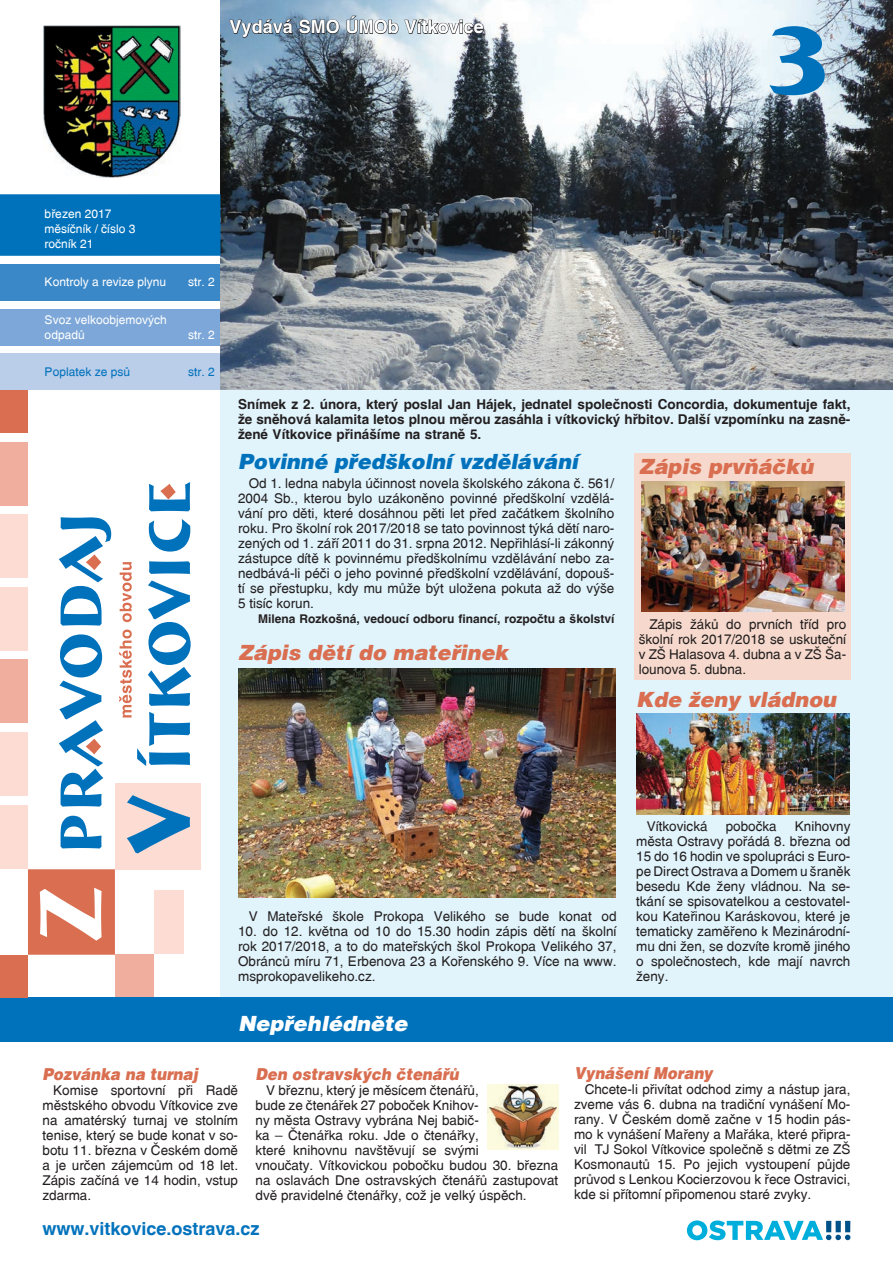
<style>
.page{position:relative;width:893px;height:1263px;background:#fff}
.page>*{position:absolute;margin:0;border:0;box-sizing:border-box;transform-origin:0 0}
.t1{font:italic 900 21px "Switzerland";color:#d96e50}
.t2{font:italic 900 21px "Switzerland";color:#0072bc}
.t3{font:italic 900 21px "Switzerland";color:#fff}
.t4{font:700 18px "Switzerland";color:#0072bc}
.t5{font:700 18px "Switzerland";color:#fff}
.t6{font:italic 900 16.5px "Switzerland";color:#d96e50;scale:.9 1}
.t7{font:13.5px/15px "Switzerland";color:#231f20;text-align:justify}
.t8{font:700 13.5px/15px "Switzerland";color:#231f20;text-align:justify}
.t9{font:12px/15px "Switzerland";color:#fff}
.t10{font:700 12px "Switzerland";color:#231f20}
.t11{font:12px "Switzerland";color:#0072bc}
</style>
<div class="page">
<img style="left:220px;top:0;width:673px;height:390px">
<div style="left:221px;top:390px;width:672px;height:621px;background:#e1f4fc"></div>
<div style="left:0;top:194px;width:220px;height:62px;background:#0072bc"></div>
<div style="left:0;top:264px;width:220px;height:37px;background:#3b88c8"></div>
<div style="left:0;top:309px;width:220px;height:36px;background:#7ca7d8"></div>
<div style="left:0;top:353px;width:220px;height:37px;background:#bacde9"></div>
<div style="left:0;top:997px;width:893px;height:45px;background:#0072bc"></div>
<div style="left:28px;top:869px;width:87px;height:86px;background:#d96e50"></div>
<div style="left:115px;top:783px;width:85px;height:86px;background:#fdddd3"></div>
<div style="left:115px;top:955px;width:38px;height:42px;background:#f0af9e"></div>
<div style="left:0;top:805px;width:28px;height:64px;background:#fdddd3"></div>
<div style="left:154px;top:890px;width:29px;height:64px;background:#fdddd3"></div>
<div style="left:0;top:955px;width:28px;height:42px;background:#d96e50"></div>
<div style="left:0;top:390px;width:28px;height:43px;background:#d96e50"></div>
<div style="left:0;top:732px;width:28px;height:64px;background:#fdddd3"></div>
<div style="left:0;top:659px;width:28px;height:64px;background:#f0af9e"></div>
<div style="left:0;top:587px;width:28px;height:64px;background:#fdddd3"></div>
<div style="left:0;top:514px;width:28px;height:64px;background:#fdddd3"></div>
<div style="left:0;top:442px;width:27px;height:64px;background:#f0af9e"></div>
<svg style="left:40px;top:888px;width:62px;height:53px"></svg>
<svg style="left:61px;top:816px;width:41px;height:32px"></svg>
<svg style="left:59px;top:634px;width:44px;height:172px"></svg>
<svg style="left:59px;top:517px;width:52px;height:109px"></svg>
<svg style="left:127px;top:795px;width:63px;height:58px"></svg>
<svg style="left:119px;top:561px;width:72px;height:205px"></svg>
<svg style="left:149px;top:519px;width:41px;height:33px"></svg>
<svg style="left:149px;top:482px;width:41px;height:29px"></svg>
<svg style="left:687px;top:1220px;width:163px;height:20px"></svg>
<svg style="left:769px;top:26px;width:56px;height:69px;background:#6faed6"></svg>
<img style="left:44px;top:26px;width:136px;height:152px">
<svg style="left:229px;top:19px;width:64px;height:19px"></svg>
<svg style="left:299px;top:15px;width:41px;height:19px"></svg>
<svg style="left:346px;top:15px;width:138px;height:19px;background:#9fa7ae"></svg>
<div style="left:634px;top:453px;width:216px;height:226px;background:#f6d9cc"></div>
<img style="left:238px;top:669px;width:377px;height:228px">
<img style="left:487px;top:1084px;width:71px;height:66px">
<img style="left:636px;top:714px;width:214px;height:100px">
<img style="left:641px;top:482px;width:203px;height:130px">
<h2 class="t5" style="left:230px;top:16px;width:256px">Vydává SMO ÚMOb Vítkovice</h2>
<p class="t9" style="left:45px;top:206px;width:92px">březen 2017 měsíčník / číslo 3 ročník 21</p>
<p class="t9" style="left:45px;top:274px;width:123px">Kontroly a revize plynu</p>
<p class="t9" style="left:188px;top:274px;width:28px">str. 2</p>
<p class="t9" style="left:45px;top:312px;width:124px">Svoz velkoobjemových odpadů</p>
<p class="t9" style="left:188px;top:327px;width:28px">str. 2</p>
<p class="t11" style="left:45px;top:365px;width:87px">Poplatek ze psů</p>
<p class="t11" style="left:188px;top:365px;width:28px">str. 2</p>
<p class="t8" style="left:238px;top:396px;width:614px">Snímek z 2. února, který poslal Jan Hájek, jednatel společnosti Concordia, dokumentuje fakt, že sněhová kalamita letos plnou měrou zasáhla i vítkovický hřbitov. Další vzpomínku na zasně&shy;žené Vítkovice přinášíme na straně 5.</p>
<h1 class="t2" style="left:238px;top:449px;width:341px">Povinné předškolní vzdělávání</h1>
<p class="t7" style="left:238px;top:476px;width:378px;text-indent:11px">Od 1. ledna nabyla účinnost novela školského zákona č. 561/ 2004 Sb., kterou bylo uzákoněno povinné předškolní vzdělá&shy;vání pro děti, které dosáhnou pěti let před začátkem školního roku. Pro školní rok 2017/2018 se tato povinnost týká dětí naro&shy;zených od 1. září 2011 do 31. srpna 2012. Nepřihlásí-li zákonný zástupce dítě k povinnému předškolnímu vzdělávání nebo za&shy;nedbává-li péči o jeho povinné předškolní vzdělávání, dopouš&shy;tí se přestupku, kdy mu může být uložena pokuta až do výše 5 tisíc korun.</p>
<p class="t10" style="left:258px;top:611px;width:358px">Milena Rozkošná, vedoucí odboru financí, rozpočtu a školství</p>
<h1 class="t1" style="left:238px;top:640px;width:272px">Zápis dětí do mateřinek</h1>
<h1 class="t1" style="left:639px;top:454px;width:176px">Zápis prvňáčků</h1>
<p class="t7" style="left:639px;top:616px;width:209px;text-indent:11px">Zápis žáků do prvních tříd pro školní rok 2017/2018 se uskuteční v ZŠ Halasova 4. dubna a v ZŠ Ša&shy;lounova 5. dubna.</p>
<h1 class="t1" style="left:636px;top:686px;width:201px">Kde ženy vládnou</h1>
<p class="t7" style="left:249px;top:908px;width:369px">V Mateřské škole Prokopa Velikého se bude konat od</p>
<p class="t7" style="left:238px;top:923px;width:380px">10. do 12. května od 10 do 15.30 hodin zápis dětí na školní rok 2017/2018, a to do mateřských škol Prokopa Velikého 37, Obránců míru 71, Erbenova 23 a Kořenského 9. Více na www. msprokopavelikeho.cz.</p>
<h1 class="t3" style="left:238px;top:1011px;width:171px">Nepřehlédněte</h1>
<p class="t7" style="left:647px;top:818px;width:62px">Vítkovická</p>
<p class="t7" style="left:726px;top:818px;width:53px">pobočka</p>
<p class="t7" style="left:636px;top:818px;width:216px;text-indent:159px">Knihovny města Ostravy pořádá 8. března od 15 do 16 hodin ve spolupráci s Euro&shy;pe Direct Ostrava a Domem u šraněk besedu Kde ženy vládnou. Na se&shy;tkání se spisovatelkou a cestovatel&shy;kou Kateřinou Karáskovou, které je tematicky zaměřeno k Mezinárodní&shy;mu dni žen, se dozvíte kromě jiného o společnostech, kde mají navrch ženy.</p>
<p class="t6" style="left:43px;top:1064px;width:174px">Pozvánka na turnaj</p>
<p class="t7" style="left:42px;top:1082px;width:197px;text-indent:11px">Komise sportovní při Radě městského obvodu Vítkovice zve na amatérský turnaj ve stolním tenise, který se bude konat v so&shy;botu 11. března v Českém domě a je určen zájemcům od 18 let.<br>Zápis začíná ve 14 hodin, vstup zdarma.</p>
<p class="t6" style="left:256px;top:1064px;width:227px">Den ostravských čtenářů</p>
<p class="t7" style="left:256px;top:1082px;width:304px;text-align:left;text-indent:11px">V březnu, který je měsícem čtenářů,<br>bude ze čtenářek 27 poboček Knihov-<br>ny města Ostravy vybrána Nej babič-<br>ka – Čtenářka roku. Jde o čtenářky,<br>které knihovnu navštěvují se svými<br>vnoučaty. Vítkovickou pobočku budou 30. března na oslavách Dne ostravských čtenářů zastupovat dvě pravidelné čtenářky, což je velký úspěch.</p>
<h2 class="t4" style="left:43px;top:1217px;width:219px">www.vitkovice.ostrava.cz</h2>
<p class="t6" style="left:574px;top:1063px;width:156px">Vynášení Morany</p>
<p class="t7" style="left:574px;top:1082px;width:278px;text-indent:11px">Chcete-li přivítat odchod zimy a nástup jara, zveme vás 6. dubna na tradiční vynášení Mo&shy;rany. V Českém domě začne v 15 hodin pás&shy;mo k vynášení Mařeny a Mařáka, které připra&shy;vil TJ Sokol Vítkovice společně s dětmi ze ZŠ Kosmonautů 15. Po jejich vystoupení půjde průvod s Lenkou Kocierzovou k řece Ostravici, kde si přítomní připomenou staré zvyky.</p>
</div>
